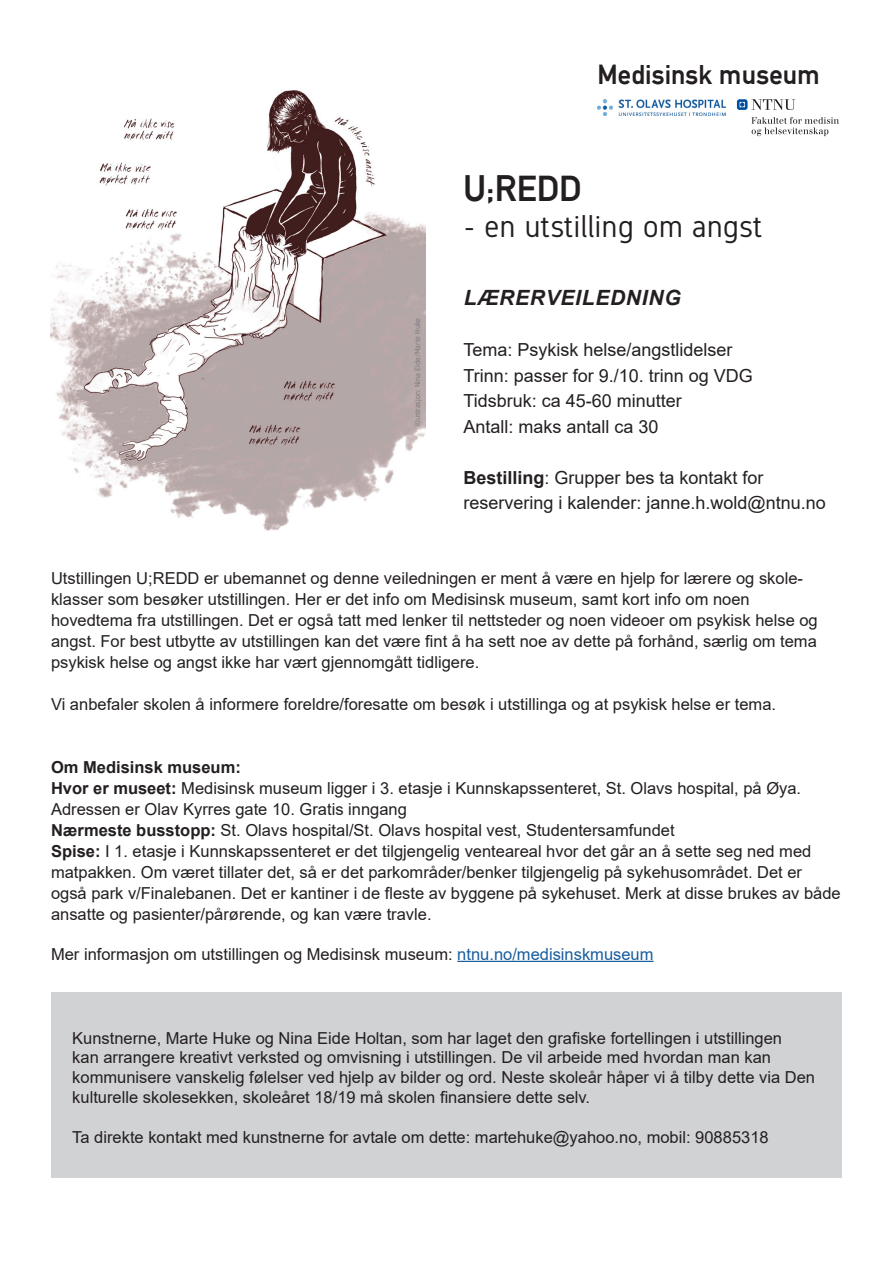
<style>
.page{position:relative;width:893px;height:1263px;background:#fff}
.page>*{position:absolute;margin:0;border:0;box-sizing:border-box;transform-origin:0 0}
.t1{font:36px "NTNU DIN bold";color:#231f20}
.t2{font:30px "NTNU DIN Regular";color:#231f20}
.t3{font:27px "NTNU DIN bold";color:#231f20}
.t4{font:italic 700 21px "Arial";letter-spacing:.035em;color:#231f20}
.t5{font:18px/25.5px "Arial";color:#231f20}
.t6{font:16.5px/21px "Arial";color:#231f20}
.t7{font:700 16.5px "Arial";color:#231f20}
.t8{font:7.5px "NTNU DIN Regular";color:#76787b}
.s1{font-weight:700}
.s2{color:#175d9e}
</style>
<div class="page">
<img style="left:50px;top:90px;width:376px;height:441px">
<hr style="left:457px;top:961px;width:197px;height:1px;background:#175d9e">
<div style="left:51px;top:992px;width:791px;height:186px;background:#d1d2d4"></div>
<svg style="left:737px;top:99px;width:58px;height:11px"></svg>
<svg style="left:751px;top:117px;width:88px;height:19px"></svg>
<img style="left:597px;top:99px;width:128px;height:16px">
<p class="t3" style="left:597px;top:59px;width:224px">Medisinsk museum</p>
<p class="t8" style="left:413px;top:426px;width:110px;rotate:-90deg">Illustrasjon: Nina Eide/Marte Huke</p>
<p class="t1" style="left:463px;top:167px;width:120px">U;REDD</p>
<p class="t2" style="left:463px;top:209px;width:300px">- en utstilling om angst</p>
<p class="t4" style="left:464px;top:284px;width:218px">LÆRERVEILEDNING</p>
<p class="t5" style="left:463px;top:337px;width:271px">Tema: Psykisk helse/angstlidelser</p>
<p class="t5" style="left:463px;top:362px;width:291px">Trinn: passer for 9./10. trinn og VDG</p>
<p class="t5" style="left:463px;top:388px;width:220px">Tidsbruk: ca 45-60 minutter<br>Antall: maks antall ca 30</p>
<p class="t5" style="left:463px;top:464px;width:364px"><span class="s1">Bestilling</span>: Grupper bes ta kontakt for reservering i kalender: janne.h.wold@ntnu.no</p>
<p class="t6" style="left:51px;top:568px;width:768px">Utstillingen U;REDD er ubemannet og denne veiledningen er ment å være en hjelp for lærere og skole&shy;klasser som besøker utstillingen. Her er det info om Medisinsk museum, samt kort info om noen hovedtema fra utstillingen. Det er også tatt med lenker til nettsteder og noen videoer om psykisk helse og angst. For best utbytte av utstillingen kan det være fint å ha sett noe av dette på forhånd, særlig om tema psykisk helse og angst ikke har vært gjennomgått tidligere.</p>
<p class="t6" style="left:51px;top:694px;width:727px">Vi anbefaler skolen å informere foreldre/foresatte om besøk i utstillinga og at psykisk helse er tema.</p>
<p class="t7" style="left:51px;top:755px;width:191px">Om Medisinsk museum:</p>
<p class="t6" style="left:51px;top:778px;width:752px"><span class="s1">Hvor er museet:</span> Medisinsk museum ligger i 3. etasje i Kunnskapssenteret, St. Olavs hospital, på Øya.</p>
<p class="t6" style="left:51px;top:799px;width:357px">Adressen er Olav Kyrres gate 10. Gratis inngang</p>
<p class="t6" style="left:51px;top:820px;width:625px"><span class="s1">Nærmeste busstopp:</span> St. Olavs hospital/St. Olavs hospital vest, Studentersamfundet</p>
<p class="t6" style="left:51px;top:841px;width:791px"><span class="s1">Spise:</span> I 1. etasje i Kunnskapssenteret er det tilgjengelig venteareal hvor det går an å sette seg ned med matpakken. Om været tillater det, så er det parkområder/benker tilgjengelig på sykehusområdet. Det er også park v/Finalebanen. Det er kantiner i de fleste av byggene på sykehuset. Merk at disse brukes av både ansatte og pasienter/pårørende, og kan være travle.</p>
<p class="t6" style="left:51px;top:943px;width:604px">Mer informasjon om utstillingen og Medisinsk museum: <span class="s2">ntnu.no/medisinskmuseum</span></p>
<p class="t6" style="left:72px;top:1028px;width:744px;line-height:19.8px">Kunstnerne, Marte Huke og Nina Eide Holtan, som har laget den grafiske fortellingen i utstillingen<br>kan arrangere kreativt verksted og omvisning i utstillingen. De vil arbeide med hvordan man kan kommunisere vanskelig følelser ved hjelp av bilder og ord. Neste skoleår håper vi å tilby dette via Den kulturelle skolesekken, skoleåret 18/19 må skolen finansiere dette selv.</p>
<p class="t6" style="left:72px;top:1126px;width:698px">Ta direkte kontakt med kunstnerne for avtale om dette: martehuke@yahoo.no, mobil: 90885318</p>
</div>
